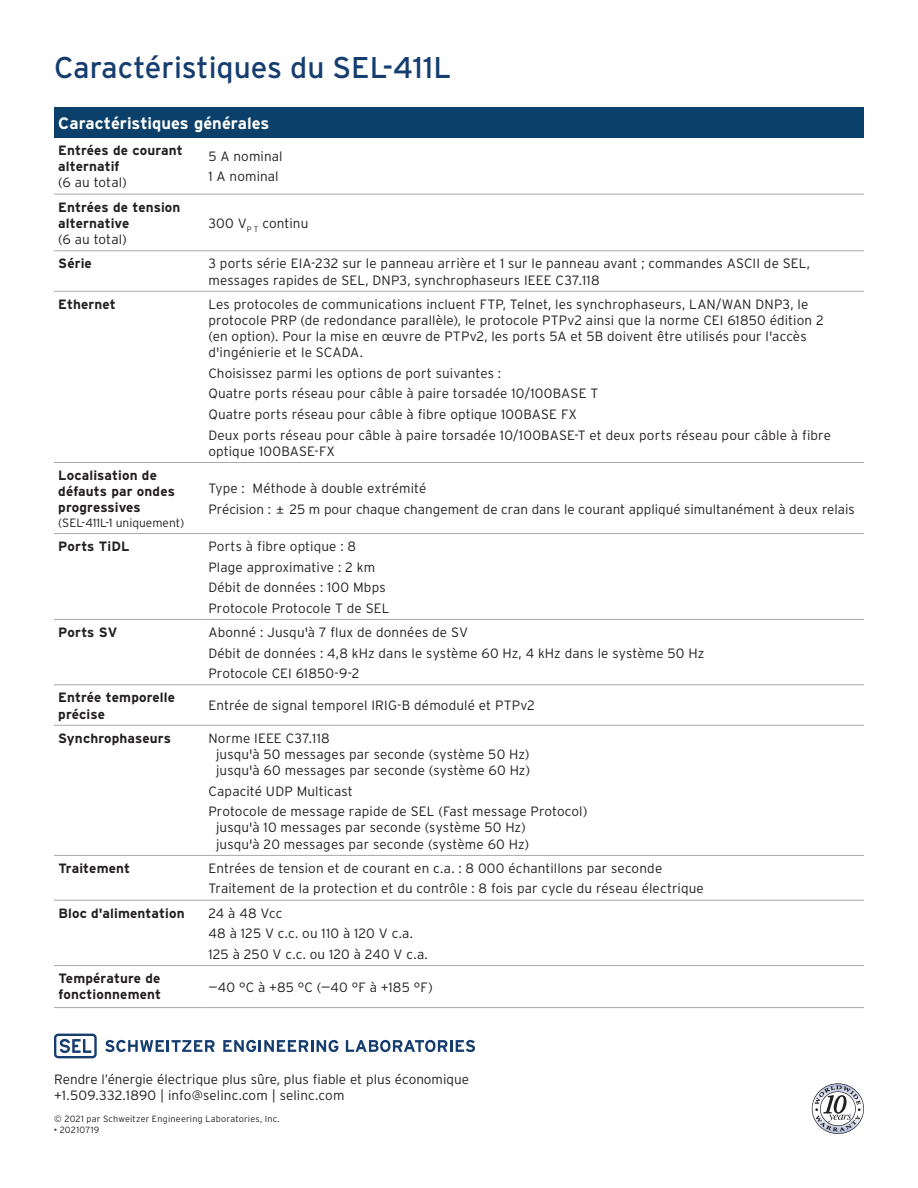
<style>
.page{position:relative;width:918px;height:1188px;background:#fff}
.page>*{position:absolute;margin:0;border:0;box-sizing:border-box;transform-origin:0 0}
.t1{font:30px "Interstate Poly";color:#163d6f}
.t2{font:700 16.5px "Interstate Poly";letter-spacing:.005em;color:#fff}
.t3{font:300 13.5px/20.5px "Interstate Poly";letter-spacing:.01em;color:#231f20}
.t4{font:700 13.5px/16.2px "Interstate Poly";letter-spacing:.01em;color:#231f20}
.t5{font:300 12px "Interstate Poly";color:#231f20}
.t6{font:300 9px/10.8px "Interstate Poly";letter-spacing:.025em;color:#231f20}
.s1{font-weight:900}
</style>
<div class="page">
<div style="left:54px;top:107px;width:810px;height:30px;background:#0b406a"></div>
<hr style="left:54px;top:194px;width:150px;height:1px;background:#a8a9ad">
<hr style="left:204px;top:194px;width:660px;height:1px;background:#a8a9ad">
<hr style="left:54px;top:250px;width:150px;height:1px;background:#a8a9ad">
<hr style="left:204px;top:250px;width:660px;height:1px;background:#a8a9ad">
<hr style="left:54px;top:291px;width:150px;height:1px;background:#a8a9ad">
<hr style="left:204px;top:291px;width:660px;height:1px;background:#a8a9ad">
<hr style="left:54px;top:462px;width:150px;height:1px;background:#a8a9ad">
<hr style="left:204px;top:462px;width:660px;height:1px;background:#a8a9ad">
<hr style="left:54px;top:533px;width:150px;height:1px;background:#a8a9ad">
<hr style="left:204px;top:533px;width:660px;height:1px;background:#a8a9ad">
<hr style="left:54px;top:619px;width:150px;height:1px;background:#a8a9ad">
<hr style="left:204px;top:619px;width:660px;height:1px;background:#a8a9ad">
<hr style="left:54px;top:684px;width:150px;height:1px;background:#a8a9ad">
<hr style="left:204px;top:684px;width:660px;height:1px;background:#a8a9ad">
<hr style="left:54px;top:725px;width:150px;height:1px;background:#a8a9ad">
<hr style="left:204px;top:725px;width:660px;height:1px;background:#a8a9ad">
<hr style="left:54px;top:855px;width:150px;height:1px;background:#a8a9ad">
<hr style="left:204px;top:855px;width:660px;height:1px;background:#a8a9ad">
<hr style="left:54px;top:900px;width:150px;height:1px;background:#a8a9ad">
<hr style="left:204px;top:900px;width:660px;height:1px;background:#a8a9ad">
<hr style="left:54px;top:965px;width:150px;height:1px;background:#a8a9ad">
<hr style="left:204px;top:965px;width:660px;height:1px;background:#a8a9ad">
<hr style="left:54px;top:1007px;width:150px;height:1px;background:#a8a9ad">
<hr style="left:204px;top:1007px;width:660px;height:1px;background:#a8a9ad">
<svg style="left:812px;top:1083px;width:52px;height:51px"></svg>
<svg style="left:54px;top:1034px;width:43px;height:24px"></svg>
<svg style="left:105px;top:1040px;width:110px;height:12px"></svg>
<svg style="left:223px;top:1040px;width:115px;height:12px"></svg>
<svg style="left:346px;top:1040px;width:129px;height:12px"></svg>
<h1 class="t1" style="left:54px;top:46px;width:399px">Caractéristiques du SEL-411L</h1>
<p class="t2" style="left:58px;top:111px;width:213px">Caractéristiques générales</p>
<p class="t4" style="left:58px;top:141px;width:126px">Entrées de courant alternatif</p>
<p class="t3" style="left:58px;top:172px;width:70px">(6 au total)</p>
<p class="t3" style="left:208px;top:145px;width:76px">5 A nominal<br>1 A nominal</p>
<p class="t4" style="left:58px;top:198px;width:124px">Entrées de tension alternative</p>
<p class="t3" style="left:58px;top:228px;width:70px">(6 au total)</p>
<p class="t3" style="left:208px;top:212px;width:101px">300 V<sub>P</sub> <sub>T</sub> continu</p>
<p class="t4" style="left:58px;top:255px;width:35px">Série</p>
<p class="t3" style="left:208px;top:255px;width:603px;line-height:16.2px">3 ports série EIA-232 sur le panneau arrière et 1 sur le panneau avant ; commandes ASCII de SEL, messages rapides de SEL, DNP3, synchrophaseurs IEEE C37.118</p>
<p class="t4" style="left:58px;top:295px;width:59px">Ethernet</p>
<p class="t3" style="left:208px;top:295px;width:617px;line-height:16.2px">Les protocoles de communications incluent FTP, Telnet, les synchrophaseurs, LAN/WAN DNP3, le protocole PRP (de redondance parallèle), le protocole PTPv2 ainsi que la norme CEI 61850 édition 2 (en option). Pour la mise en œuvre de PTPv2, les ports 5A et 5B doivent être utilisés pour l'accès d'ingénierie et le SCADA.</p>
<p class="t3" style="left:208px;top:362px;width:624px">Choisissez parmi les options de port suivantes :<br>Quatre ports réseau pour câble à paire torsadée 10/100BASE T<br>Quatre ports réseau pour câble à fibre optique 100BASE FX<br>Deux ports réseau pour câble à paire torsadée 10/100BASE-T et deux ports réseau pour câble à fibre</p>
<p class="t3" style="left:208px;top:440px;width:128px">optique 100BASE-FX</p>
<p class="t4" style="left:58px;top:467px;width:118px">Localisation de défauts par ondes progressives</p>
<p class="t5" style="left:58px;top:514px;width:127px">(SEL-411L-1 uniquement)</p>
<p class="t3" style="left:208px;top:477px;width:648px">Type : Méthode à double extrémité<br>Précision : ± 25 m pour chaque changement de cran dans le courant appliqué simultanément à deux relais</p>
<p class="t4" style="left:58px;top:538px;width:73px">Ports TiDL</p>
<p class="t3" style="left:208px;top:535px;width:183px">Ports à fibre optique : 8<br>Plage approximative : 2 km<br>Débit de données : 100 Mbps<br>Protocole Protocole T de SEL</p>
<p class="t4" style="left:58px;top:624px;width:61px">Ports SV</p>
<p class="t3" style="left:208px;top:621px;width:497px">Abonné : Jusqu'à 7 flux de données de SV<br>Débit de données : 4,8 kHz dans le système 60 Hz, 4 kHz dans le système 50 Hz<br>Protocole CEI 61850-9-2</p>
<p class="t4" style="left:58px;top:689px;width:118px">Entrée temporelle précise</p>
<p class="t3" style="left:208px;top:695px;width:328px">Entrée de signal temporel IRIG-B démodulé et PTPv2</p>
<p class="t4" style="left:58px;top:729px;width:114px">Synchrophaseurs</p>
<p class="t3" style="left:216px;top:729px;width:315px;line-height:16.2px;text-indent:-8px">Norme IEEE C37.118<br>jusqu'à 50 messages par seconde (système 50 Hz) jusqu'à 60 messages par seconde (système 60 Hz)</p>
<p class="t3" style="left:208px;top:780px;width:380px">Capacité UDP Multicast<br>Protocole de message rapide de SEL (Fast message Protocol)</p>
<p class="t3" style="left:216px;top:819px;width:315px;line-height:16.2px">jusqu'à 10 messages par seconde (système 50 Hz) jusqu'à 20 messages par seconde (système 60 Hz)</p>
<p class="t4" style="left:58px;top:860px;width:73px">Traitement</p>
<p class="t3" style="left:208px;top:857px;width:497px">Entrées de tension et de courant en c.a. : 8 000 échantillons par seconde<br>Traitement de la protection et du contrôle : 8 fois par cycle du réseau électrique</p>
<p class="t4" style="left:58px;top:904px;width:128px">Bloc d'alimentation</p>
<p class="t3" style="left:208px;top:902px;width:221px">24 à 48 Vcc<br>48 à 125 V c.c. ou 110 à 120 V c.a.<br>125 à 250 V c.c. ou 120 à 240 V c.a.</p>
<p class="t4" style="left:58px;top:970px;width:104px">Température de fonctionnement</p>
<p class="t3" style="left:208px;top:976px;width:226px">–40 °C à +85 °C (–40 °F à +185 °F)</p>
<p class="t3" style="left:54px;top:1070px;width:416px;line-height:16.2px">Rendre l’énergie électrique plus sûre, plus fiable et plus économique +1.509.332.1890 | info@selinc.com | selinc.com</p>
<p class="t6" style="left:54px;top:1113px;width:227px">© 2021 par Schweitzer Engineering Laboratories, Inc. <span class="s1">·</span> 20210719</p>
</div>
